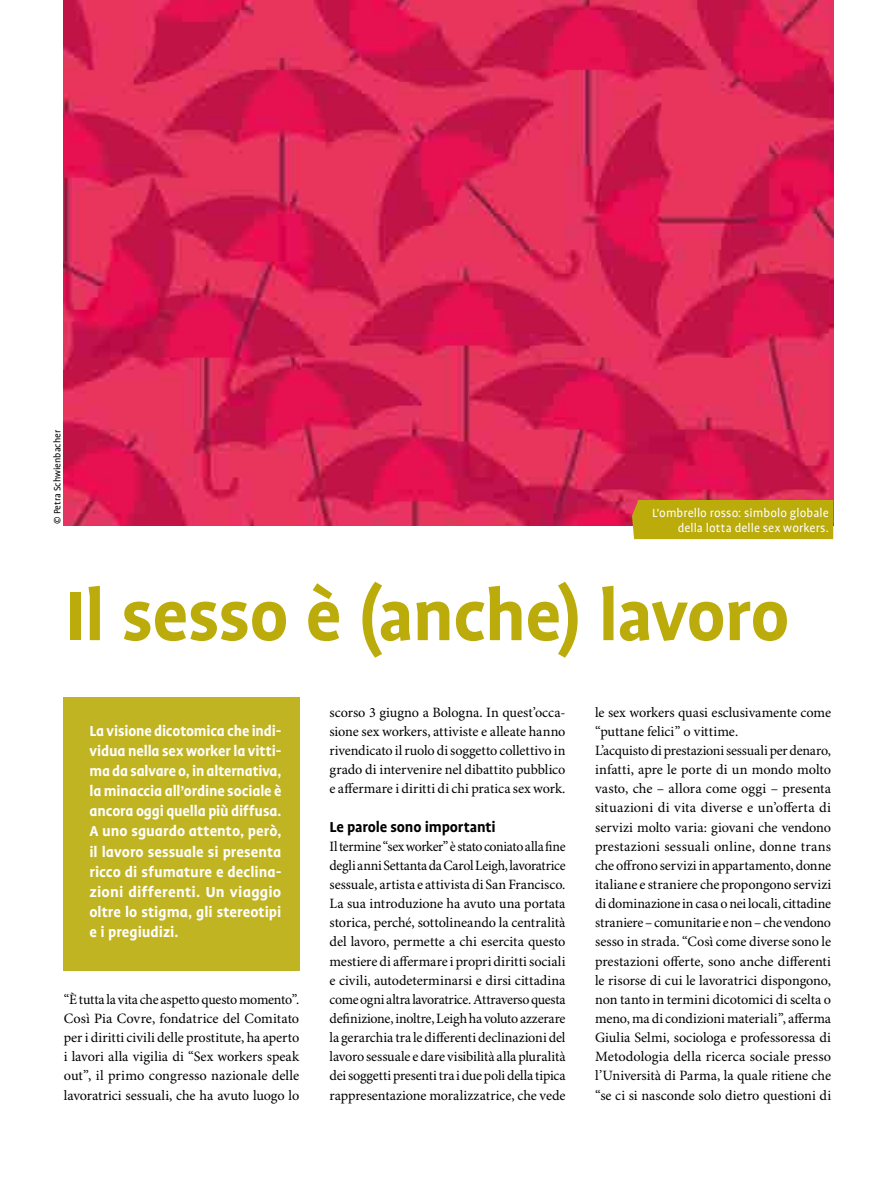
<style>
.page{position:relative;width:893px;height:1191px;background:#fff}
.page>*{position:absolute;margin:0;border:0;box-sizing:border-box;transform-origin:0 0}
.t1{font:700 79.5px "Profile OT";letter-spacing:-.015em;color:#bbac0b}
.t2{font:700 16.5px/20.1px "Profile OT";letter-spacing:.005em;color:#fff;text-align:justify}
.t3{font:700 16.5px "Profile OT";letter-spacing:-.01em;color:#000}
.t4{font:14.25px/19.2px "Minion Pro";letter-spacing:-.005em;color:#000;text-align:justify}
.t5{font:13.5px/15px "Profile Pro";letter-spacing:.005em;color:#fff;text-align:right}
.t6{font:10.5px "Profile Pro";color:#000}
</style>
<div class="page">
<div style="left:64px;top:697px;width:236px;height:274px;background:#c1b423"></div>
<img style="left:64px;top:0;width:769px;height:525px">
<div style="left:632px;top:500px;width:201px;height:39px;background:#bbac0b"></div>
<p class="t6" style="left:52px;top:524px;width:96px;rotate:-90deg">© Petra Schwienbacher</p>
<p class="t5" style="left:652px;top:506px;width:178px">L'ombrello rosso: simbolo globale della lotta delle sex workers.</p>
<h1 class="t1" style="left:64px;top:573px;width:727px">Il sesso è (anche) lavoro</h1>
<p class="t2" style="left:89px;top:721px;width:193px">La visione dicotomica che indi&shy;vidua nella sex worker la vitti&shy;ma da salvare o, in alternativa, la minaccia all’ordine sociale è ancora oggi quella più diffusa.<br>A uno sguardo attento, però, il lavoro sessuale si presenta ricco di sfumature e declina&shy;zioni differenti. Un viaggio oltre lo stigma, gli stereotipi e i pregiudizi.</p>
<p class="t4" style="left:64px;top:990px;width:237px">“È tutta la vita che aspetto questo momento”.<br>Così Pia Covre, fondatrice del Comitato per i diritti civili delle prostitute, ha aperto i lavori alla vigilia di “Sex workers speak out”, il primo congresso nazionale delle lavoratrici sessuali, che ha avuto luogo lo</p>
<p class="t4" style="left:330px;top:703px;width:238px">scorso 3 giugno a Bologna. In quest’occa&shy;sione sex workers, attiviste e alleate hanno rivendicato il ruolo di soggetto collettivo in grado di intervenire nel dibattito pubblico e affermare i diritti di chi pratica sex work.</p>
<p class="t3" style="left:330px;top:817px;width:168px">Le parole sono importanti</p>
<p class="t4" style="left:330px;top:837px;width:238px">Il termine “sex worker” è stato coniato alla fine degli anni Settanta da Carol Leigh, lavoratrice sessuale, artista e attivista di San Francisco.<br>La sua introduzione ha avuto una portata storica, perché, sottolineando la centralità del lavoro, permette a chi esercita questo mestiere di affermare i propri diritti sociali e civili, autodeterminarsi e dirsi cittadina come ogni altra lavoratrice. Attraverso questa definizione, inoltre, Leigh ha voluto azzerare la gerarchia tra le differenti declinazioni del lavoro sessuale e dare visibilità alla pluralità dei soggetti presenti tra i due poli della tipica rappresentazione moralizzatrice, che vede</p>
<p class="t4" style="left:595px;top:703px;width:238px;text-align:left">le sex workers quasi esclusivamente come “puttane felici” o vittime.<br>L’acquisto di prestazioni sessuali per denaro, infatti, apre le porte di un mondo molto vasto, che – allora come oggi – presenta situazioni di vita diverse e un’offerta di servizi molto varia: giovani che vendono prestazioni sessuali online, donne trans che offrono servizi in appartamento, donne italiane e straniere che propongono servizi di dominazione in casa o nei locali, cittadine straniere – comunitarie e non – che vendono sesso in strada. “Così come diverse sono le prestazioni offerte, sono anche differenti le risorse di cui le lavoratrici dispongono, non tanto in termini dicotomici di scelta o meno, ma di condizioni materiali”, afferma Giulia Selmi, sociologa e professoressa di Metodologia della ricerca sociale presso l’Università di Parma, la quale ritiene che “se ci si nasconde solo dietro questioni di</p>
</div>
